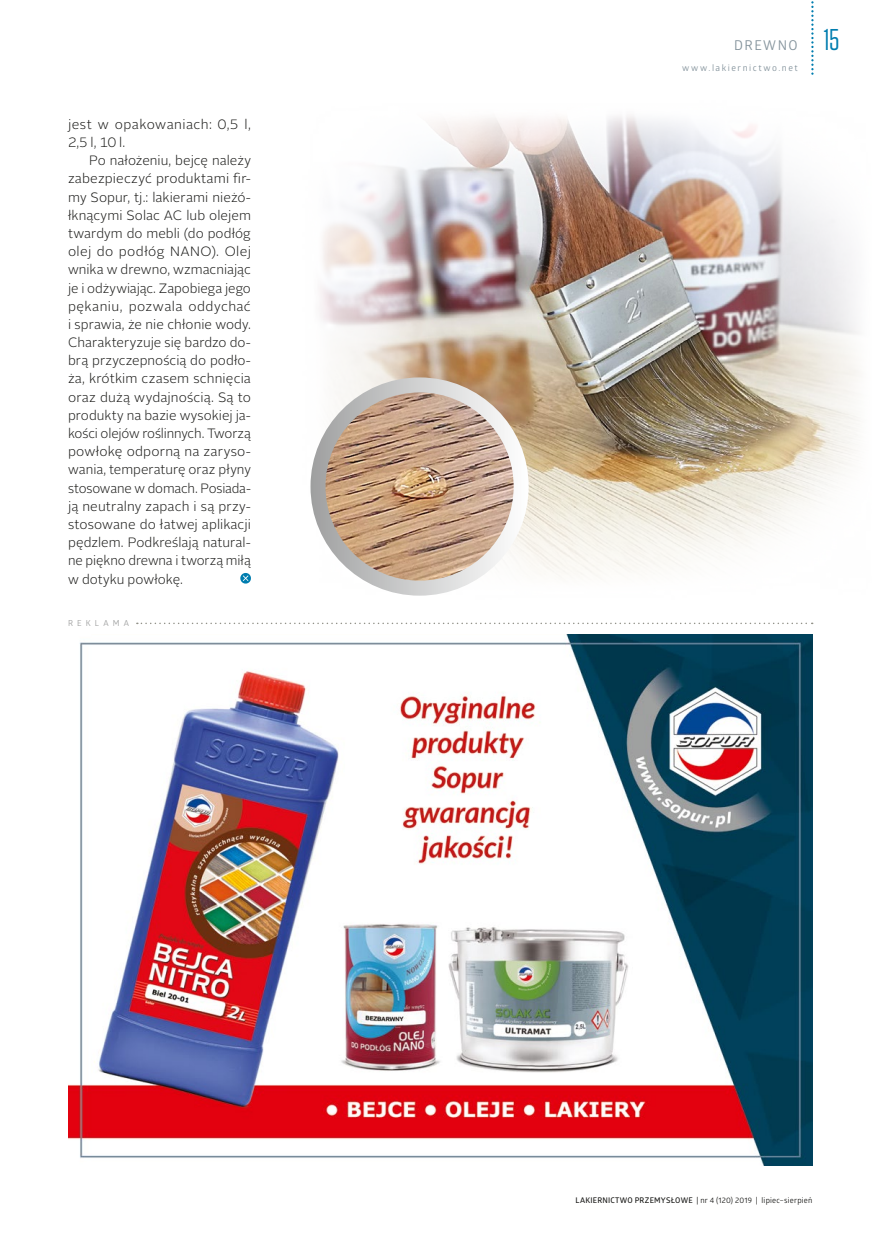
<style>
.page{position:relative;width:872px;height:1234px;background:#fff}
.page>*{position:absolute;margin:0;border:0;box-sizing:border-box;transform-origin:0 0}
.t1{font:30px "Tungsten";color:#007daf}
.t2{font:300 13.5px/18.1px "Alright Sans";color:#1a1a18;text-align:justify}
.t3{font:300 13.5px/18.1px "Alright Sans";letter-spacing:.03em;color:#1a1a18}
.t4{font:13.5px "Glober";letter-spacing:.11em;color:#83929b}
.t5{font:9px "Glober";letter-spacing:.165em;color:#83929b}
.t6{font:8.25px "Glober";letter-spacing:.52em;color:#9c9d9d}
.t7{font:7.8px "Glober";letter-spacing:.025em;color:#1a1a18}
.s1{font-weight:600}
</style>
<div class="page">
<svg style="left:240px;top:573px;width:11px;height:10px"></svg>
<img style="left:68px;top:634px;width:744px;height:531px">
<svg style="left:137px;top:622px;width:675px;height:2px"></svg>
<img style="left:313px;top:115px;width:546px;height:481px">
<img style="left:318px;top:385px;width:203px;height:203px;border-radius:102px">
<div style="left:310px;top:377px;width:218px;height:218px;border:15px solid #fff;border-radius:50%"></div>
<svg style="left:811px;top:1px;width:2px;height:74px"></svg>
<p class="t3" style="left:68px;top:115px;width:184px">jest w opakowaniach: 0,5 l,<br>2,5 l, 10 l.</p>
<p class="t2" style="left:68px;top:152px;width:184px;text-indent:21px">Po nałożeniu, bejcę należy zabezpieczyć produktami fir&shy;my Sopur, tj.: lakierami nieżó&shy;łknącymi Solac AC lub olejem twardym do mebli (do podłóg olej do podłóg NANO). Olej wnika w drewno, wzmacniając je i odżywiając. Zapobiega jego pękaniu, pozwala oddychać i sprawia, że nie chłonie wody.<br>Charakteryzuje się bardzo do&shy;brą przyczepnością do podło&shy;ża, krótkim czasem schnięcia oraz dużą wydajnością. Są to produkty na bazie wysokiej ja&shy;kości olejów roślinnych. Tworzą powłokę odporną na zaryso&shy;wania, temperaturę oraz płyny stosowane w domach. Posiada&shy;ją neutralny zapach i są przy&shy;stosowane do łatwej aplikacji pędzlem. Podkreślają natural&shy;ne piękno drewna i tworzą miłą w dotyku powłokę.</p>
<p class="t6" style="left:68px;top:617px;width:63px">REKLAMA</p>
<p class="t4" style="left:734px;top:36px;width:65px">DREWNO</p>
<h1 class="t1" style="left:823px;top:24px;width:17px">15</h1>
<p class="t5" style="left:682px;top:61px;width:117px">www.lakiernictwo.net</p>
<p class="t7" style="left:575px;top:1194px;width:238px"><span class="s1">LAKIERNICTWO PRZEMYSŁOWE</span> | nr 4 (120) 2019 | lipiec–sierpień</p>
</div>
